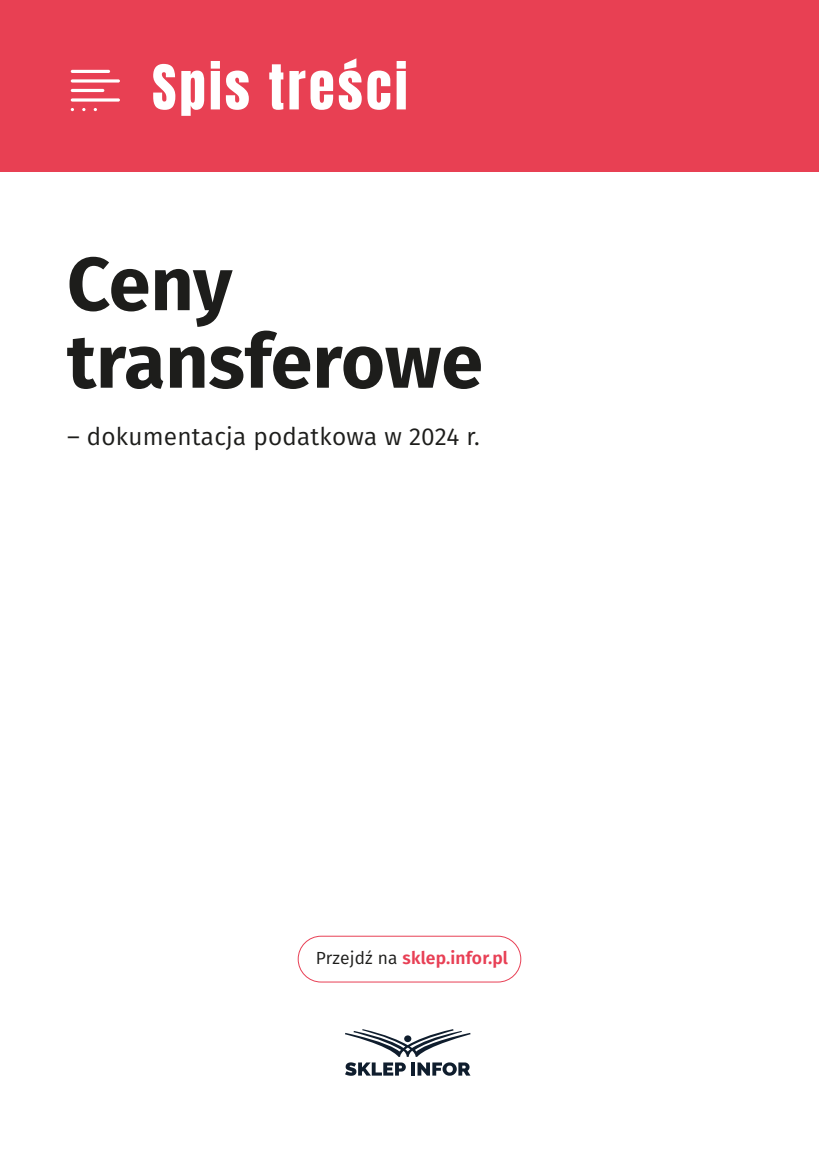
<style>
.page{position:relative;width:819px;height:1166px;background:#fff}
.page>*{position:absolute;margin:0;border:0;box-sizing:border-box;transform-origin:0 0}
.t1{font:700 75.25px/77.5px "Fira Sans";color:#1d1d1b}
.t2{font:52.5px "Anton";letter-spacing:.06em;color:#fff}
.t3{font:24.5px "Fira Sans";letter-spacing:.01em;color:#1d1d1b}
.t4{font:600 17.5px "Fira Sans";letter-spacing:.01em;color:#e84055}
.s1{font-weight:400;color:#1d1d1b}
</style>
<div class="page">
<div style="left:0;top:0;width:819px;height:172px;background:#e84053"></div>
<svg style="left:345px;top:1029px;width:125px;height:47px"></svg>
<div style="left:298px;top:936px;width:223px;height:46px;border:1px solid #e84055;border-radius:23px"></div>
<svg style="left:71px;top:98px;width:49px;height:4px"></svg>
<svg style="left:71px;top:79px;width:49px;height:4px"></svg>
<hr style="left:71px;top:89px;width:33px;height:3px;background:#fff;border-radius:2px">
<hr style="left:71px;top:70px;width:39px;height:3px;background:#fff;border-radius:2px">
<h2 class="t2" style="left:152px;top:61px;width:257px">SPIS TREŚCI</h2>
<h1 class="t1" style="left:67px;top:240px;width:417px">Ceny transferowe</h1>
<p class="t3" style="left:67px;top:418px;width:414px">– dokumentacja podatkowa w 2024 r.</p>
<p class="t4" style="left:316px;top:944px;width:194px"><span class="s1">Przejdź na</span> sklep.infor.pl</p>
</div>
